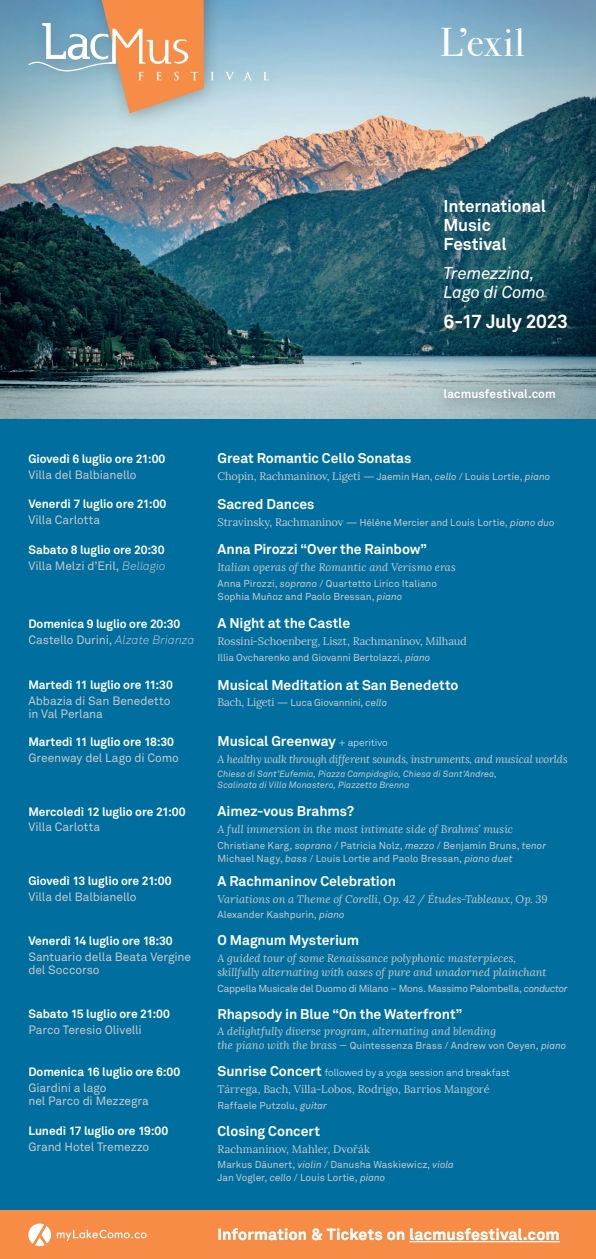
<style>
.page{position:relative;width:596px;height:1259px;background:#fff}
.page>*{position:absolute;margin:0;border:0;box-sizing:border-box;transform-origin:0 0}
.t1{font:40px "Bodoni Svty Two ITCTT";color:#fff}
.t2{font:700 19px "Akkurat";letter-spacing:-.015em;color:#fff}
.t3{font:700 17px/19px "Akkurat";letter-spacing:-.005em;color:#fff}
.t4{font:italic 17px/19px "Akkurat";letter-spacing:-.01em;color:#fff}
.t5{font:700 15.9px "Akkurat";letter-spacing:.01em;color:#fff}
.t6{font:700 14px "Akkurat";letter-spacing:-.005em;color:#fff}
.t7{font:700 12px/15.8px "Akkurat";letter-spacing:-.005em;color:#fff}
.t8{font:12px/13px "Akkurat";letter-spacing:-.005em;color:#c7c8ca}
.t9{font:italic 11px/14px "Lora";letter-spacing:-.005em;color:#c7c8ca}
.t10{font:11px "Lora";color:#c7c8ca}
.t11{font:10px/13px "Akkurat";color:#c7c8ca}
.t12{font:10px "Akkurat";letter-spacing:-.03em;color:#c7c8ca}
.t13{font:300 10px "Akkurat";color:#fff}
.t14{font:10px "Akkurat";letter-spacing:-.02em;color:#c7c8ca}
.t15{font:italic 9px/11px "Akkurat";color:#c7c8ca}
.s1{font-family:"Akkurat";font-size:10px}
.s2{font-family:"Akkurat";font-style:italic;font-size:10px}
.s3{font-family:"Lora";font-size:11px}
.s4{font-style:italic}
.s5{font-weight:400;color:#c7c8ca}
.s6{font-weight:300;font-style:italic;color:#c7c8ca}
.s7{font-weight:300;font-size:10px}
.s8{font-family:"Lora";font-style:italic;font-size:11px}
.s9{font-weight:700;font-size:14px}
</style>
<div class="page">
<img style="left:0;top:0;width:595px;height:420px">
<div style="left:0;top:420px;width:595px;height:839px;background:#006fa0"></div>
<div style="left:0;top:1210px;width:595px;height:49px;background:#f68c45"></div>
<div style="left:17px;top:0;width:267px;height:129px;background:#231f20;opacity:.3"></div>
<svg style="left:210px;top:72px;width:4px;height:8px"></svg>
<svg style="left:225px;top:72px;width:9px;height:8px"></svg>
<svg style="left:243px;top:72px;width:9px;height:8px"></svg>
<svg style="left:263px;top:72px;width:6px;height:8px"></svg>
<svg style="left:28px;top:0;width:175px;height:113px;background:#bea692"></svg>
<div style="left:431px;top:377px;width:140px;height:38px;background:#231f20;opacity:.75"></div>
<div style="left:431px;top:301px;width:152px;height:48px;background:#231f20;opacity:.75"></div>
<hr style="left:409px;top:1241px;width:150px;height:1px;background:#fff">
<svg style="left:57px;top:1229px;width:89px;height:12px"></svg>
<svg style="left:28px;top:1223px;width:23px;height:23px"></svg>
<h1 class="t1" style="left:440px;top:10px;width:86px">L’exil</h1>
<h3 class="t3" style="left:443px;top:197px;width:104px">International<br>Music<br>Festival</h3>
<h3 class="t4" style="left:443px;top:263px;width:103px">Tremezzina,<br>Lago di Como</h3>
<h2 class="t2" style="left:443px;top:309px;width:126px">6-17 July 2023</h2>
<p class="t7" style="left:28px;top:451px;width:138px">Giovedì 6 luglio ore 21:00</p>
<p class="t8" style="left:28px;top:468px;width:109px">Villa del Balbianello</p>
<p class="t7" style="left:28px;top:496px;width:139px">Venerdì 7 luglio ore 21:00</p>
<p class="t8" style="left:28px;top:514px;width:73px">Villa Carlotta</p>
<p class="t7" style="left:443px;top:386px;width:114px">lacmusfestival.com</p>
<h3 class="t6" style="left:217px;top:450px;width:195px">Great Romantic Cello Sonatas</h3>
<p class="t10" style="left:217px;top:470px;width:334px">Chopin, Rachmaninov, Ligeti <span class="s1">— Jaemin Han,</span> <span class="s2">cello</span> <span class="s1">/ Louis Lortie,</span> <span class="s2">piano</span></p>
<h3 class="t6" style="left:217px;top:495px;width:98px">Sacred Dances</h3>
<p class="t11" style="left:217px;top:516px;width:338px"><span class="s3">Stravinsky, Rachmaninov</span> — Hélène Mercier and Louis Lortie, <span class="s4">piano duo</span></p>
<p class="t7" style="left:28px;top:541px;width:139px">Sabato 8 luglio ore 20:30<br><span class="s5">Villa Melzi d’Eril,</span> <span class="s6">Bellagio</span></p>
<h3 class="t6" style="left:217px;top:540px;width:211px">Anna Pirozzi “Over the Rainbow”</h3>
<p class="t9" style="left:217px;top:560px;width:240px">Italian operas of the Romantic and Verismo eras</p>
<p class="t11" style="left:217px;top:577px;width:221px">Anna Pirozzi, <span class="s4">soprano</span> / Quartetto Lirico Italiano<br>Sophia Muñoz and Paolo Bressan, <span class="s4">piano</span></p>
<p class="t7" style="left:28px;top:616px;width:167px">Domenica 9 luglio ore 20:30<br><span class="s5">Castello Durini,</span> <span class="s6">Alzate Brianza</span></p>
<h3 class="t6" style="left:217px;top:614px;width:134px">A Night at the Castle</h3>
<p class="t10" style="left:217px;top:634px;width:250px">Rossini-Schoenberg, Liszt, Rachmaninov, Milhaud</p>
<p class="t11" style="left:217px;top:651px;width:214px">Illia Ovcharenko and Giovanni Bertolazzi, <span class="s4">piano</span></p>
<p class="t7" style="left:28px;top:677px;width:146px">Martedì 11 luglio ore 11:30</p>
<p class="t8" style="left:28px;top:694px;width:143px">Abbazia di San Benedetto in Val Perlana</p>
<h3 class="t6" style="left:217px;top:676px;width:242px">Musical Meditation at San Benedetto</h3>
<p class="t14" style="left:217px;top:697px;width:171px"><span class="s3">Bach, Ligeti</span> — Luca Giovannini, <span class="s4">cello</span></p>
<p class="t7" style="left:28px;top:734px;width:147px">Martedì 11 luglio ore 18:30</p>
<p class="t8" style="left:28px;top:751px;width:152px">Greenway del Lago di Como</p>
<h3 class="t6" style="left:217px;top:732px;width:171px">Musical Greenway <span class="s7">+ aperitivo</span></h3>
<p class="t9" style="left:217px;top:752px;width:351px">A healthy walk through different sounds, instruments, and musical worlds</p>
<p class="t15" style="left:217px;top:768px;width:281px">Chiesa di Sant’Eufemia, Piazza Campidoglio, Chiesa di Sant’Andrea,<br>Scalinata di Villa Monastero, Piazzetta Brenna</p>
<p class="t7" style="left:28px;top:803px;width:159px">Mercoledì 12 luglio ore 21:00</p>
<p class="t8" style="left:28px;top:821px;width:73px">Villa Carlotta</p>
<h3 class="t6" style="left:217px;top:802px;width:138px">Aimez-vous Brahms?</h3>
<p class="t9" style="left:217px;top:822px;width:297px">A full immersion in the most intimate side of Brahms’ music</p>
<p class="t11" style="left:217px;top:839px;width:330px">Christiane Karg, <span class="s4">soprano</span> / Patricia Nolz, <span class="s4">mezzo</span> / Benjamin Bruns, <span class="s4">tenor<br></span>Michael Nagy, <span class="s4">bass</span> / Louis Lortie and Paolo Bressan, <span class="s4">piano duet</span></p>
<p class="t7" style="left:28px;top:873px;width:144px">Giovedì 13 luglio ore 21:00</p>
<p class="t8" style="left:28px;top:890px;width:109px">Villa del Balbianello</p>
<h3 class="t6" style="left:217px;top:872px;width:180px">A Rachmaninov Celebration</h3>
<p class="t9" style="left:217px;top:891px;width:331px">Variations on a Theme of Corelli, Op. 42 / Études-Tableaux, Op. 39</p>
<p class="t11" style="left:217px;top:908px;width:128px">Alexander Kashpurin, <span class="s4">piano</span></p>
<p class="t7" style="left:28px;top:932px;width:146px">Venerdì 14 luglio ore 18:30</p>
<p class="t8" style="left:28px;top:950px;width:164px">Santuario della Beata Vergine del Soccorso</p>
<h3 class="t6" style="left:217px;top:931px;width:143px">O Magnum Mysterium</h3>
<p class="t9" style="left:217px;top:951px;width:330px">A guided tour of some Renaissance polyphonic masterpieces, skillfully alternating with oases of pure and unadorned plainchant</p>
<p class="t12" style="left:217px;top:982px;width:351px">Cappella Musicale del Duomo di Milano – Mons. Massimo Palombella, <span class="s4">conductor</span></p>
<p class="t7" style="left:28px;top:1006px;width:143px">Sabato 15 luglio ore 21:00</p>
<p class="t8" style="left:28px;top:1023px;width:115px">Parco Teresio Olivelli</p>
<h3 class="t6" style="left:217px;top:1005px;width:246px">Rhapsody in Blue “On the Waterfront”</h3>
<p class="t9" style="left:217px;top:1024px;width:280px">A delightfully diverse program, alternating and blending</p>
<p class="t11" style="left:217px;top:1039px;width:350px"><span class="s8">the piano with the brass</span> <span class="s3">—</span> Quintessenza Brass / Andrew von Oeyen, <span class="s4">piano</span></p>
<p class="t7" style="left:28px;top:1063px;width:153px">Domenica 16 luglio ore 6:00</p>
<p class="t8" style="left:28px;top:1081px;width:122px">Giardini a lago<br>nel Parco di Mezzegra</p>
<p class="t13" style="left:217px;top:1067px;width:294px"><span class="s9">Sunrise Concert</span> followed by a yoga session and breakfast</p>
<p class="t10" style="left:217px;top:1082px;width:273px">Tárrega, Bach, Villa-Lobos, Rodrigo, Barrios Mangoré</p>
<p class="t11" style="left:217px;top:1099px;width:111px">Raffaele Putzolu, <span class="s4">guitar</span></p>
<p class="t7" style="left:28px;top:1123px;width:141px">Lunedì 17 luglio ore 19:00</p>
<p class="t8" style="left:28px;top:1140px;width:122px">Grand Hotel Tremezzo</p>
<h3 class="t6" style="left:217px;top:1122px;width:104px">Closing Concert</h3>
<p class="t10" style="left:217px;top:1142px;width:154px">Rachmaninov, Mahler, Dvořák</p>
<p class="t11" style="left:217px;top:1158px;width:238px">Markus Däunert, <span class="s4">violin</span> / Danusha Waskiewicz, <span class="s4">viola<br></span>Jan Vogler, <span class="s4">cello</span> / Louis Lortie, <span class="s4">piano</span></p>
<h3 class="t5" style="left:217px;top:1224px;width:343px">Information &amp; Tickets on lacmusfestival.com</h3>
</div>
